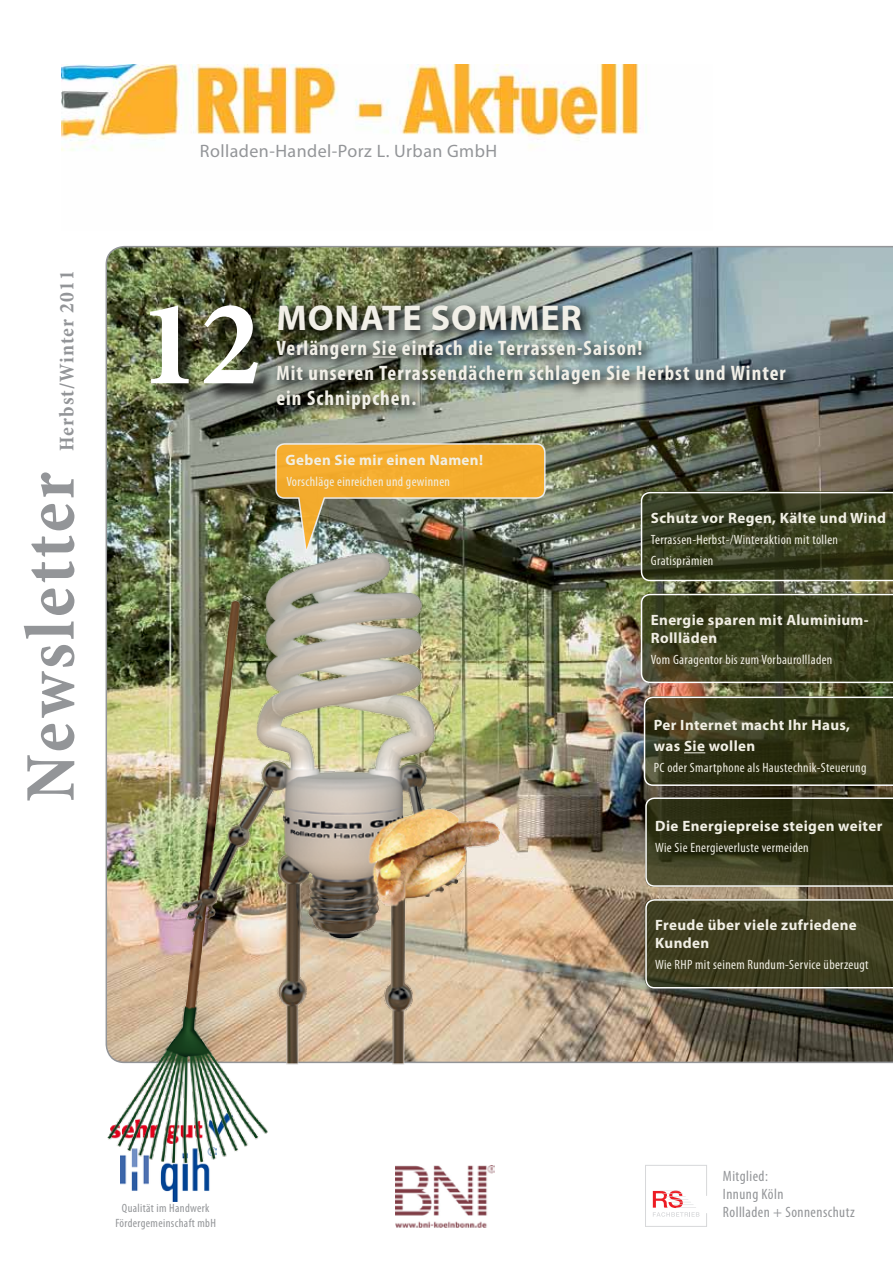
<style>
.page{position:relative;width:893px;height:1263px;background:#fff}
.page>*{position:absolute;margin:0;border:0;box-sizing:border-box;transform-origin:0 0}
.t1{font:700 122.55px "Minion Pro";color:#fff}
.t2{font:700 condensed 72px "Minion Pro";letter-spacing:.045em;color:#939598}
.t3{font:700 36px "Myriad Pro";letter-spacing:.025em;color:#f1efe7}
.t4{font:700 condensed 21px/25.2px "Myriad Pro";letter-spacing:.05em;color:#f1efe7}
.t5{font:700 condensed 21px "Minion Pro";letter-spacing:.045em;color:#939598}
.t6{font:18px "Myriad Pro";letter-spacing:.025em;color:#939598}
.t7{font:700 15px/21px "Myriad Pro";letter-spacing:.025em;color:#f1efe4}
.t8{font:700 15px/18px "Myriad Pro";letter-spacing:.025em;color:#f1efe5}
.t9{font:condensed 15px/18px "Myriad Pro";letter-spacing:.03em;color:#939598}
.t10{font:700 15px/18px "Myriad Pro";letter-spacing:.025em;color:#f1eee4}
.t11{font:condensed 13.5px/21px "Myriad Pro";letter-spacing:.025em;color:#f1efe4}
.t12{font:condensed 13.5px "Myriad Pro";letter-spacing:.025em;color:#f1efe5}
.t13{font:condensed 13.5px "Myriad Pro";letter-spacing:.025em;color:#f1eee4}
.t14{font:condensed 12px/14.4px "Myriad Pro";letter-spacing:.03em;color:#939598;text-align:center}
</style>
<div class="page">
<img style="left:120px;top:1162px;width:90px;height:39px">
<img style="left:106px;top:246px;width:787px;height:817px">
<img style="left:61px;top:65px;width:580px;height:86px">
<svg style="left:645px;top:1165px;width:62px;height:62px"></svg>
<img style="left:272px;top:301px;width:527px;height:122px">
<hr style="left:372px;top:356px;width:26px;height:2px;background:#f1efe7">
<svg style="left:641px;top:593px;width:252px;height:90px"></svg>
<svg style="left:644px;top:696px;width:249px;height:90px"></svg>
<svg style="left:645px;top:797px;width:248px;height:90px"></svg>
<svg style="left:645px;top:899px;width:248px;height:89px"></svg>
<svg style="left:641px;top:491px;width:252px;height:90px"></svg>
<div style="left:153px;top:308px;width:123px;height:94px;background:#000;opacity:.75"></div>
<img style="left:396px;top:1165px;width:98px;height:63px">
<img style="left:107px;top:552px;width:418px;height:610px">
<img style="left:275px;top:442px;width:271px;height:112px">
<h3 class="t5" style="left:52px;top:451px;width:182px;rotate:-90deg">Herbst/Winter 2011</h3>
<h2 class="t2" style="left:1px;top:801px;width:331px;rotate:-90deg">Newsletter</h2>
<h3 class="t6" style="left:200px;top:140px;width:299px">Rolladen-Handel-Porz L. Urban GmbH</h3>
<h1 class="t1" style="left:139px;top:258px;width:124px">12</h1>
<h3 class="t3" style="left:276px;top:294px;width:307px">MONATE SOMMER</h3>
<h3 class="t4" style="left:276px;top:335px;width:511px">Verlängern Sie einfach die Terrassen-Saison!<br>Mit unseren Terrassendächern schlagen Sie Herbst und Winter ein Schnippchen.</h3>
<p class="t7" style="left:285px;top:448px;width:199px">Geben Sie mir einen Namen!</p>
<p class="t11" style="left:286px;top:470px;width:165px">Vorschläge einreichen und gewinnen</p>
<p class="t7" style="left:651px;top:507px;width:237px">Schutz vor Regen, Kälte und Wind</p>
<p class="t11" style="left:651px;top:528px;width:189px">Terrassen-Herbst-/Winteraktion mit tollen<br>Gratisprämien</p>
<p class="t10" style="left:651px;top:610px;width:219px">Energie sparen mit Aluminium-<br>Rollläden</p>
<p class="t13" style="left:651px;top:651px;width:183px">Vom Garagentor bis zum Vorbaurollladen</p>
<p class="t7" style="left:654px;top:714px;width:198px">Per Internet macht Ihr Haus, was Sie wollen</p>
<p class="t11" style="left:654px;top:757px;width:214px">PC oder Smartphone als Haustechnik-Steuerung</p>
<p class="t8" style="left:655px;top:816px;width:229px">Die Energiepreise steigen weiter</p>
<p class="t12" style="left:655px;top:839px;width:155px">Wie Sie Energieverluste vermeiden</p>
<p class="t8" style="left:655px;top:915px;width:203px">Freude über viele zufriedene<br>Kunden</p>
<p class="t12" style="left:655px;top:956px;width:215px">Wie RHP mit seinem Rundum-Service überzeugt</p>
<p class="t14" style="left:115px;top:1201px;width:102px">Qualität im Handwerk<br>Fördergemeinschaft mbH</p>
<p class="t9" style="left:723px;top:1167px;width:133px">Mitglied:<br>Innung Köln<br>Rollladen + Sonnenschutz</p>
</div>
